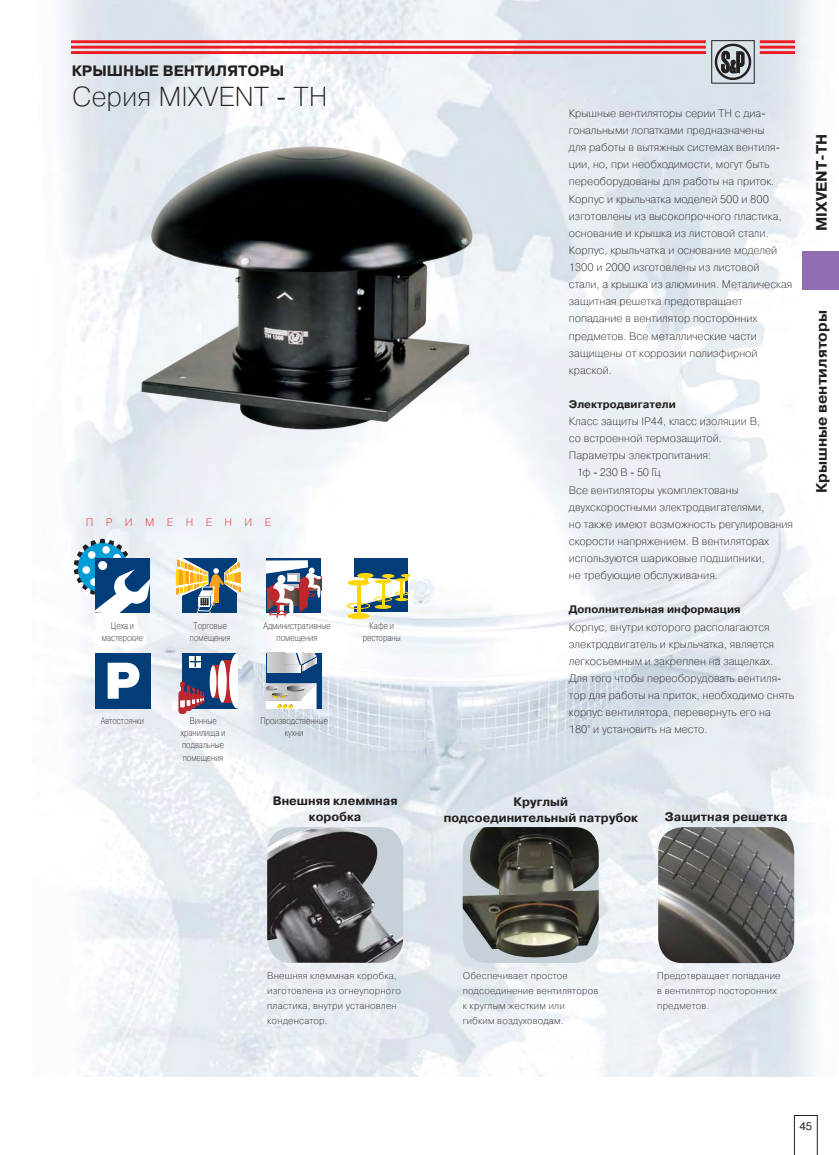
<style>
.page{position:relative;width:839px;height:1155px;background:#fff}
.page>*{position:absolute;margin:0;border:0;box-sizing:border-box;transform-origin:0 0}
.t1{font:27.45px "Pragmatica Light C";color:#231f20}
.t2{font:700 15px "Pragmatica C";color:#231f20}
.t3{font:700 12.3px/16.5px "Pragmatica C";color:#231f20;text-align:center}
.t4{font:10.95px/17.1px "Pragmatica Light C";color:#231f20}
.t5{font:700 10.95px "Pragmatica C";color:#231f20}
.t6{font:10.95px "Pragmatica Light C";letter-spacing:1.135em;color:#ed1c24}
.t7{font:10.95px "Pragmatica C";color:#231f20}
.t8{font:9.6px/15px "Pragmatica Light C";letter-spacing:.02em;color:#231f20}
.t9{font:9.6px/12.3px "Pragmatica Light C";color:#231f20;text-align:center;scale:.8 1}
</style>
<div class="page">
<img style="left:61px;top:0;width:756px;height:1076px">
<div style="left:715px;top:44px;width:36px;height:36px;border:2px solid #231f20;border-radius:50%"></div>
<div style="left:711px;top:40px;width:44px;height:44px;border:1px solid #231f20"></div>
<svg style="left:721px;top:51px;width:23px;height:22px"></svg>
<hr style="left:72px;top:40px;width:634px;height:3px;background:#ed1c24">
<hr style="left:72px;top:46px;width:634px;height:3px;background:#ed1c24">
<hr style="left:72px;top:51px;width:634px;height:3px;background:#ed1c24">
<hr style="left:760px;top:40px;width:34px;height:3px;background:#ed1c24">
<hr style="left:760px;top:46px;width:34px;height:3px;background:#ed1c24">
<hr style="left:760px;top:51px;width:34px;height:3px;background:#ed1c24">
<svg style="left:794px;top:1115px;width:23px;height:40px"></svg>
<div style="left:802px;top:251px;width:37px;height:39px;background:#916caf"></div>
<img style="left:142px;top:146px;width:331px;height:284px">
<div style="left:354px;top:558px;width:54px;height:54px;background:#003d79"></div>
<svg style="left:348px;top:580px;width:22px;height:6px"></svg>
<div style="left:348px;top:613px;width:22px;height:6px;background:#ffd600;border-radius:50%"></div>
<div style="left:347px;top:603px;width:23px;height:6px;border:1px solid #ffd600;border-radius:50%"></div>
<hr style="left:357px;top:585px;width:4px;height:29px;background:#ffd600">
<svg style="left:354px;top:574px;width:56px;height:34px"></svg>
<svg style="left:176px;top:558px;width:65px;height:54px;background:#8a8f7e"></svg>
<div style="left:182px;top:653px;width:55px;height:55px;background:#003d79"></div>
<svg style="left:214px;top:665px;width:5px;height:33px"></svg>
<div style="left:210px;top:665px;width:6px;height:33px;background:#fff;border-radius:50%"></div>
<div style="left:222px;top:660px;width:14px;height:43px;background:#bd282e"></div>
<div style="left:218px;top:660px;width:9px;height:43px;background:#fff;border-radius:50%"></div>
<svg style="left:229px;top:653px;width:8px;height:55px"></svg>
<div style="left:178px;top:691px;width:9px;height:23px;background:#bd282e;border-radius:3px"></div>
<svg style="left:172px;top:682px;width:32px;height:29px"></svg>
<svg style="left:190px;top:656px;width:11px;height:11px"></svg>
<div style="left:267px;top:558px;width:54px;height:55px;background:#003d79"></div>
<svg style="left:267px;top:560px;width:54px;height:58px"></svg>
<div style="left:266px;top:653px;width:56px;height:56px;background:#003d79"></div>
<div style="left:266px;top:666px;width:18px;height:6px;background:#c7c7c9"></div>
<div style="left:266px;top:653px;width:18px;height:12px;background:#c6c6c9"></div>
<svg style="left:284px;top:653px;width:33px;height:19px"></svg>
<svg style="left:266px;top:683px;width:51px;height:26px"></svg>
<svg style="left:74px;top:539px;width:76px;height:73px"></svg>
<div style="left:98px;top:561px;width:9px;height:9px;background:#fff;border-radius:50%"></div>
<div style="left:95px;top:653px;width:55px;height:55px;background:#003d79"></div>
<svg style="left:108px;top:663px;width:31px;height:36px"></svg>
<img style="left:658px;top:827px;width:136px;height:136px;border-radius:25px">
<img style="left:267px;top:827px;width:136px;height:136px">
<div style="left:463px;top:827px;width:136px;height:136px;background:#c6d0d7;border-radius:25px"></div>
<img style="left:463px;top:827px;width:136px;height:131px">
<h2 class="t2" style="left:72px;top:62px;width:214px">КРЫШНЫЕ ВЕНТИЛЯТОРЫ</h2>
<h1 class="t1" style="left:72px;top:80px;width:257px">Серия MIXVENT - ТН</h1>
<p class="t6" style="left:86px;top:516px;width:187px">ПРИМЕНЕНИЕ</p>
<p class="t9" style="left:102px;top:619px;width:53px">Цеха и мастерские</p>
<p class="t9" style="left:190px;top:619px;width:52px">Торговые помещения</p>
<p class="t9" style="left:263px;top:619px;width:86px">Административные помещения</p>
<p class="t9" style="left:363px;top:619px;width:49px">Кафе и рестораны</p>
<p class="t9" style="left:101px;top:715px;width:56px">Автостоянки</p>
<p class="t9" style="left:181px;top:714px;width:57px">Винные хранилища и подвальные помещения</p>
<p class="t9" style="left:260px;top:715px;width:86px">Производственные кухни</p>
<p class="t3" style="left:273px;top:792px;width:126px">Внешняя клеммная коробка</p>
<p class="t4" style="left:569px;top:105px;width:225px">Крышные вентиляторы серии TH с диа&shy;гональными лопатками предназначены<br>для работы в вытяжных системах вентиля&shy;ции, но, при необходимости, могут быть переоборудованы для работы на приток.<br>Корпус и крыльчатка моделей 500 и 800 изготовлены из высокопрочного пластика, основание и крышка из листовой стали.<br>Корпус, крыльчатка и основание моделей 1300 и 2000 изготовлены из листовой стали, а крышка из алюминия. Металическая защитная решетка предотвращает попадание в вентилятор посторонних предметов. Все металлические части защищены от коррозии полиэфирной краской.</p>
<p class="t5" style="left:569px;top:398px;width:108px">Электродвигатели</p>
<p class="t4" style="left:569px;top:413px;width:193px">Класс защиты IP44, класс изоляции B,</p>
<p class="t4" style="left:569px;top:430px;width:155px">со встроенной термозащитой.</p>
<p class="t4" style="left:569px;top:447px;width:144px">Параметры электропитания:</p>
<p class="t4" style="left:577px;top:464px;width:85px">1ф - 230 В - 50 Гц</p>
<p class="t4" style="left:569px;top:481px;width:171px">Все вентиляторы укомплектованы</p>
<p class="t4" style="left:569px;top:498px;width:197px">двухскоростными электродвигателями,</p>
<p class="t4" style="left:569px;top:516px;width:226px">но также имеют возможность регулирования</p>
<p class="t4" style="left:569px;top:533px;width:202px">скорости напряжением. В вентиляторах</p>
<p class="t4" style="left:569px;top:550px;width:197px">используются шариковые подшипники,</p>
<p class="t4" style="left:569px;top:567px;width:150px">не требующие обслуживания.</p>
<p class="t5" style="left:569px;top:603px;width:173px">Дополнительная информация</p>
<p class="t4" style="left:569px;top:618px;width:227px">Корпус, внутри которого располагаются электродвигатель и крыльчатка, является легкосъемным и закреплен на защелках.<br>Для того чтобы переоборудовать вентиля&shy;тор для работы на приток, необходимо снять корпус вентилятора, перевернуть его на 180° и установить на место.</p>
<h2 class="t2" style="left:813px;top:231px;width:99px;rotate:-90deg">MIXVENT-TH</h2>
<h2 class="t2" style="left:813px;top:493px;width:184px;rotate:-90deg">Крышные вентиляторы</h2>
<p class="t3" style="left:444px;top:793px;width:196px">Круглый<br>подсоединительный патрубок</p>
<p class="t3" style="left:665px;top:809px;width:124px">Защитная решетка</p>
<p class="t8" style="left:267px;top:968px;width:135px">Внешняя клеммная коробка, изготовлена из огнеупорного пластика, внутри установлен конденсатор.</p>
<p class="t8" style="left:463px;top:968px;width:137px">Обеспечивает простое подсоединение вентиляторов к круглым жестким или гибким воздуховодам.</p>
<p class="t8" style="left:657px;top:968px;width:125px">Предотвращает попадание в вентилятор посторонних предметов.</p>
<p class="t7" style="left:799px;top:1119px;width:14px">45</p>
</div>
